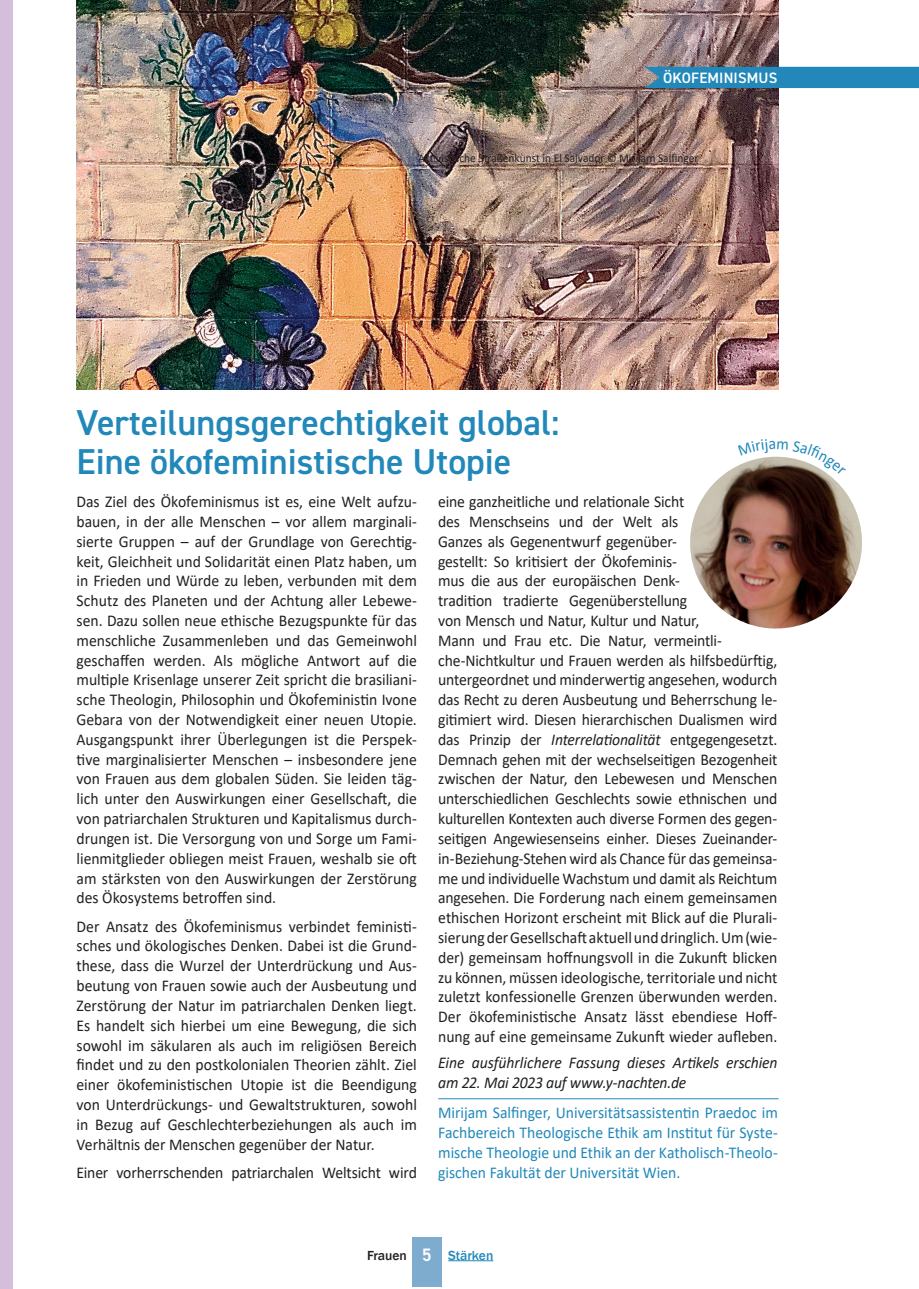
<style>
.page{position:relative;width:919px;height:1289px;background:#fff}
.page>*{position:absolute;margin:0;border:0;box-sizing:border-box;transform-origin:0 0}
.t1{font:600 36px/39px "DIN2014";color:#2188b9}
.t2{font:16.5px/19.8px "Calibri";letter-spacing:-.01em;color:#231f20;text-align:justify;scale:.95 1}
.t3{font:16.5px/19.8px "Calibri";color:#2188b9;text-align:justify;scale:.95 1}
.t4{font:italic 16.5px/19.8px "Calibri";letter-spacing:-.005em;color:#231f20;scale:.95 1}
.t5{font:600 15px "DIN2014";letter-spacing:.01em;color:#fff}
.t6{font:500 13.5px "Franklin Gothic";color:#2188b9}
.t7{font:12px "Calibri";color:#231f20;scale:.95 1}
.s1{font-style:italic}
.s2{color:#231f20}
.s3{font-family:"DIN2014";font-weight:600;font-size:18px;color:#fff}
</style>
<div class="page">
<img style="left:77px;top:0;width:701px;height:389px">
<div style="left:0;top:0;width:13px;height:1288px;background:#d3bfdc"></div>
<hr style="left:448px;top:1260px;width:45px;height:1px;background:#2188b9">
<div style="left:412px;top:1237px;width:30px;height:49px;background:#7eaccf"></div>
<hr style="left:438px;top:1098px;width:340px;height:1px;background:#2188b9">
<div style="left:644px;top:67px;width:274px;height:21px;background:#2188b9"></div>
<svg style="left:690px;top:456px;width:172px;height:173px"></svg>
<p class="t5" style="left:663px;top:68px;width:116px">ÖKOFEMINISMUS</p>
<p class="t7" style="left:418px;top:150px;width:297px">Aktivistische Straßenkunst in El Salvador © Mirijam Salfinger</p>
<h1 class="t1" style="left:77px;top:402px;width:484px">Verteilungsgerechtigkeit global:<br>Eine ökofeministische Utopie</h1>
<p class="t2" style="left:77px;top:491px;width:360px">Das Ziel des Ökofeminismus ist es, eine Welt aufzu&shy;bauen, in der alle Menschen – vor allem marginali&shy;sierte Gruppen – auf der Grundlage von Gerechtig&shy;keit, Gleichheit und Solidarität einen Platz haben, um in Frieden und Würde zu leben, verbunden mit dem Schutz des Planeten und der Achtung aller Lebewe&shy;sen. Dazu sollen neue ethische Bezugspunkte für das menschliche Zusammenleben und das Gemeinwohl geschaffen werden. Als mögliche Antwort auf die multiple Krisenlage unserer Zeit spricht die brasiliani&shy;sche Theologin, Philosophin und Ökofeministin Ivone Gebara von der Notwendigkeit einer neuen Utopie.<br>Ausgangspunkt ihrer Überlegungen ist die Perspek&shy;tive marginalisierter Menschen – insbesondere jene von Frauen aus dem globalen Süden. Sie leiden täg&shy;lich unter den Auswirkungen einer Gesellschaft, die von patriarchalen Strukturen und Kapitalismus durch&shy;drungen ist. Die Versorgung von und Sorge um Fami&shy;lienmitglieder obliegen meist Frauen, weshalb sie oft am stärksten von den Auswirkungen der Zerstörung des Ökosystems betroffen sind.</p>
<p class="t2" style="left:77px;top:915px;width:360px">Der Ansatz des Ökofeminismus verbindet feministi&shy;sches und ökologisches Denken. Dabei ist die Grund&shy;these, dass die Wurzel der Unterdrückung und Aus&shy;beutung von Frauen sowie auch der Ausbeutung und Zerstörung der Natur im patriarchalen Denken liegt.<br>Es handelt sich hierbei um eine Bewegung, die sich sowohl im säkularen als auch im religiösen Bereich findet und zu den postkolonialen Theorien zählt. Ziel einer ökofeministischen Utopie ist die Beendigung von Unterdrückungs- und Gewaltstrukturen, sowohl in Bezug auf Geschlechterbeziehungen als auch im Verhältnis der Menschen gegenüber der Natur.</p>
<p class="t2" style="left:77px;top:1161px;width:360px">Einer vorherrschenden patriarchalen Weltsicht wird</p>
<p class="t2" style="left:438px;top:491px;width:358px;text-align:left">eine ganzheitliche und relationale Sicht<br>des Menschseins und der Welt als<br>Ganzes als Gegenentwurf gegenüber-<br>gestellt: So kritisiert der Ökofeminis-<br>mus die aus der europäischen Denk-<br>tradition tradierte Gegenüberstellung<br>von Mensch und Natur, Kultur und Natur,<br>Mann und Frau etc. Die Natur, vermeintli&shy;che-Nichtkultur und Frauen werden als hilfsbedürftig, untergeordnet und minderwertig angesehen, wodurch das Recht zu deren Ausbeutung und Beherrschung le&shy;gitimiert wird. Diesen hierarchischen Dualismen wird das Prinzip der <span class="s1">Interrelationalität</span> entgegengesetzt.<br>Demnach gehen mit der wechselseitigen Bezogenheit zwischen der Natur, den Lebewesen und Menschen unterschiedlichen Geschlechts sowie ethnischen und kulturellen Kontexten auch diverse Formen des gegen&shy;seitigen Angewiesenseins einher. Dieses Zueinander&shy;in-Beziehung-Stehen wird als Chance für das gemeinsa&shy;me und individuelle Wachstum und damit als Reichtum angesehen. Die Forderung nach einem gemeinsamen ethischen Horizont erscheint mit Blick auf die Plurali&shy;sierung der Gesellschaft aktuell und dringlich. Um (wie&shy;der) gemeinsam hoffnungsvoll in die Zukunft blicken zu können, müssen ideologische, territoriale und nicht zuletzt konfessionelle Grenzen überwunden werden.<br>Der ökofeministische Ansatz lässt ebendiese Hoff&shy;nung auf eine gemeinsame Zukunft wieder aufleben.</p>
<p class="t4" style="left:438px;top:1051px;width:358px">Eine ausführlichere Fassung dieses Artikels erschien am 22. Mai 2023 auf www.y-nachten.de</p>
<p class="t3" style="left:438px;top:1102px;width:359px">Mirijam Salfinger, Universitätsassistentin Praedoc im Fachbereich Theologische Ethik am Institut für Syste&shy;mische Theologie und Ethik an der Katholisch-Theolo&shy;gischen Fakultät der Universität Wien.</p>
<p class="t6" style="left:367px;top:1246px;width:128px"><span class="s2">Frauen</span> <span class="s3">5</span> Stärken</p>
</div>
